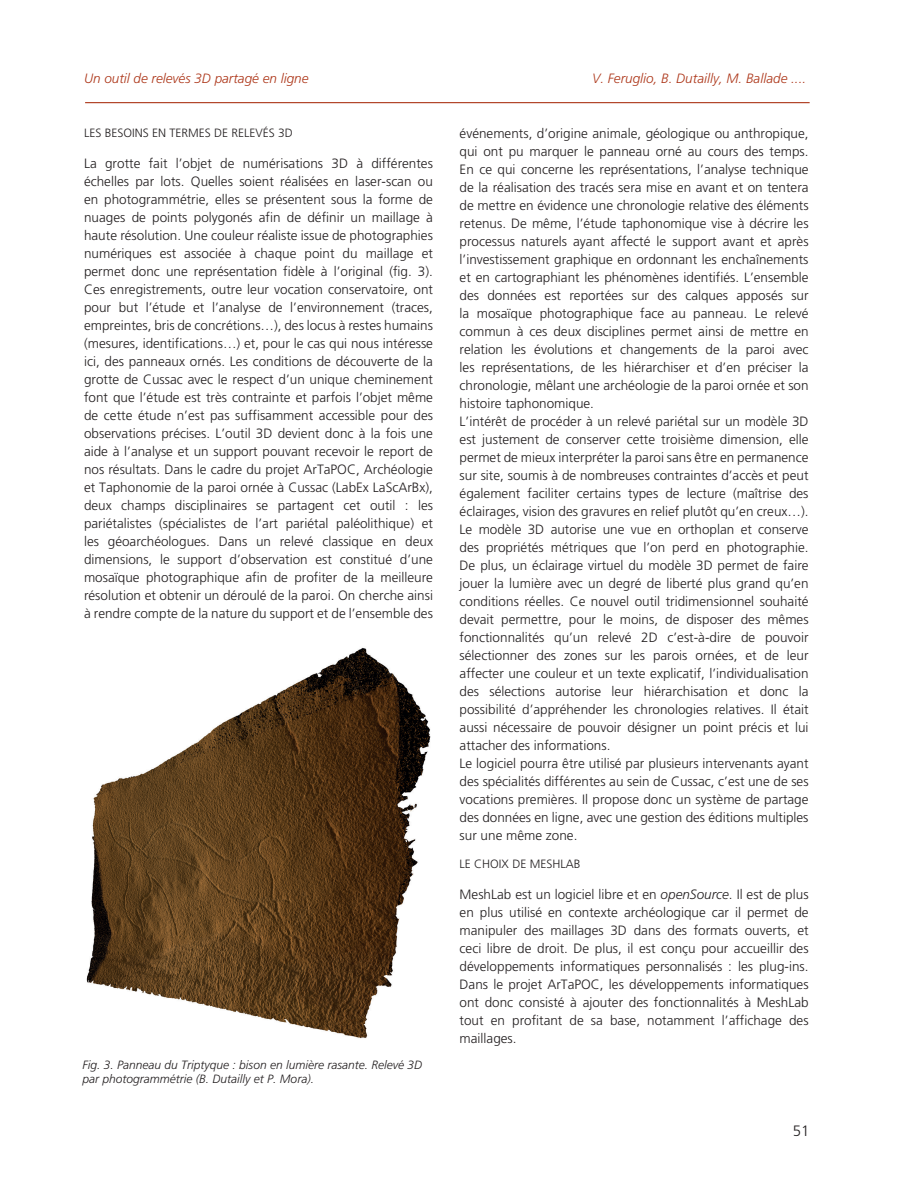
<style>
.page{position:relative;width:915px;height:1191px;background:#fff}
.page>*{position:absolute;margin:0;border:0;box-sizing:border-box;transform-origin:0 0}
.t1{font:300 15px "Frutiger";color:#231f20}
.t2{font:300 13.5px/18px "Frutiger";color:#231f20;text-align:justify}
.t3{font:italic 300 13.5px "Frutiger";color:#ad371a}
.t4{font:italic 300 12px/14.4px "Frutiger";color:#231f20}
.t5{font:300 12px "Frutiger";color:#231f20}
.s1{font-style:italic}
</style>
<div class="page">
<hr style="left:85px;top:102px;width:724px;height:1px;background:#ad371a">
<img style="left:86px;top:647px;width:345px;height:392px">
<p class="t3" style="left:84px;top:70px;width:226px">Un outil de relevés 3D partagé en ligne</p>
<p class="t3" style="left:592px;top:70px;width:215px">V. Feruglio, B. Dutailly, M. Ballade ....</p>
<p class="t5" style="left:84px;top:126px;width:28px">Les besoins</p>
<p class="t5" style="left:152px;top:126px;width:26px">en termes</p>
<p class="t5" style="left:214px;top:126px;width:25px">de relev</p>
<p class="t5" style="left:263px;top:126px;width:32px">és 3D</p>
<p class="t2" style="left:84px;top:154px;width:350px">La grotte fait l’objet de numérisations 3D à différentes échelles par lots. Quelles soient réalisées en laser-scan ou en photogrammétrie, elles se présentent sous la forme de nuages de points polygonés afin de définir un maillage à haute résolution. Une couleur réaliste issue de photographies numériques est associée à chaque point du maillage et permet donc une représentation fidèle à l’original (fig. 3).<br>Ces enregistrements, outre leur vocation conservatoire, ont pour but l’étude et l’analyse de l’environnement (traces, empreintes, bris de concrétions…), des locus à restes humains (mesures, identifications…) et, pour le cas qui nous intéresse ici, des panneaux ornés. Les conditions de découverte de la grotte de Cussac avec le respect d’un unique cheminement font que l’étude est très contrainte et parfois l’objet même de cette étude n’est pas suffisamment accessible pour des observations précises. L’outil 3D devient donc à la fois une aide à l’analyse et un support pouvant recevoir le report de nos résultats. Dans le cadre du projet ArTaPOC, Archéologie et Taphonomie de la paroi ornée à Cussac (LabEx LaScArBx), deux champs disciplinaires se partagent cet outil : les pariétalistes (spécialistes de l’art pariétal paléolithique) et les géoarchéologues. Dans un relevé classique en deux dimensions, le support d’observation est constitué d’une mosaïque photographique afin de profiter de la meilleure résolution et obtenir un déroulé de la paroi. On cherche ainsi à rendre compte de la nature du support et de l’ensemble des</p>
<p class="t4" style="left:82px;top:1057px;width:341px">Fig. 3. Panneau du Triptyque : bison en lumière rasante. Relevé 3D par photogrammétrie (B. Dutailly et P. Mora).</p>
<p class="t2" style="left:459px;top:124px;width:350px;text-align:left">événements, d’origine animale, géologique ou anthropique, qui ont pu marquer le panneau orné au cours des temps.<br>En ce qui concerne les représentations, l’analyse technique de la réalisation des tracés sera mise en avant et on tentera de mettre en évidence une chronologie relative des éléments retenus. De même, l’étude taphonomique vise à décrire les processus naturels ayant affecté le support avant et après l’investissement graphique en ordonnant les enchaînements et en cartographiant les phénomènes identifiés. L’ensemble des données est reportées sur des calques apposés sur la mosaïque photographique face au panneau. Le relevé commun à ces deux disciplines permet ainsi de mettre en relation les évolutions et changements de la paroi avec les représentations, de les hiérarchiser et d’en préciser la chronologie, mêlant une archéologie de la paroi ornée et son histoire taphonomique.<br>L’intérêt de procéder à un relevé pariétal sur un modèle 3D est justement de conserver cette troisième dimension, elle permet de mieux interpréter la paroi sans être en permanence sur site, soumis à de nombreuses contraintes d’accès et peut également faciliter certains types de lecture (maîtrise des éclairages, vision des gravures en relief plutôt qu’en creux…).<br>Le modèle 3D autorise une vue en orthoplan et conserve des propriétés métriques que l’on perd en photographie.<br>De plus, un éclairage virtuel du modèle 3D permet de faire jouer la lumière avec un degré de liberté plus grand qu’en conditions réelles. Ce nouvel outil tridimensionnel souhaité devait permettre, pour le moins, de disposer des mêmes fonctionnalités qu’un relevé 2D c’est-à-dire de pouvoir sélectionner des zones sur les parois ornées, et de leur affecter une couleur et un texte explicatif, l’individualisation des sélections autorise leur hiérarchisation et donc la possibilité d’appréhender les chronologies relatives. Il était aussi nécessaire de pouvoir désigner un point précis et lui attacher des informations.<br>Le logiciel pourra être utilisé par plusieurs intervenants ayant des spécialités différentes au sein de Cussac, c’est une de ses vocations premières. Il propose donc un système de partage des données en ligne, avec une gestion des éditions multiples sur une même zone.</p>
<p class="t5" style="left:459px;top:857px;width:23px">Le choi</p>
<p class="t5" style="left:501px;top:857px;width:72px">x de MeshLab</p>
<p class="t2" style="left:459px;top:885px;width:350px">MeshLab est un logiciel libre et en <span class="s1">openSource</span>. Il est de plus en plus utilisé en contexte archéologique car il permet de manipuler des maillages 3D dans des formats ouverts, et ceci libre de droit. De plus, il est conçu pour accueillir des développements informatiques personnalisés : les plug-ins.<br>Dans le projet ArTaPOC, les développements informatiques ont donc consisté à ajouter des fonctionnalités à MeshLab tout en profitant de sa base, notamment l’affichage des maillages.</p>
<p class="t1" style="left:792px;top:1122px;width:18px">51</p>
</div>
